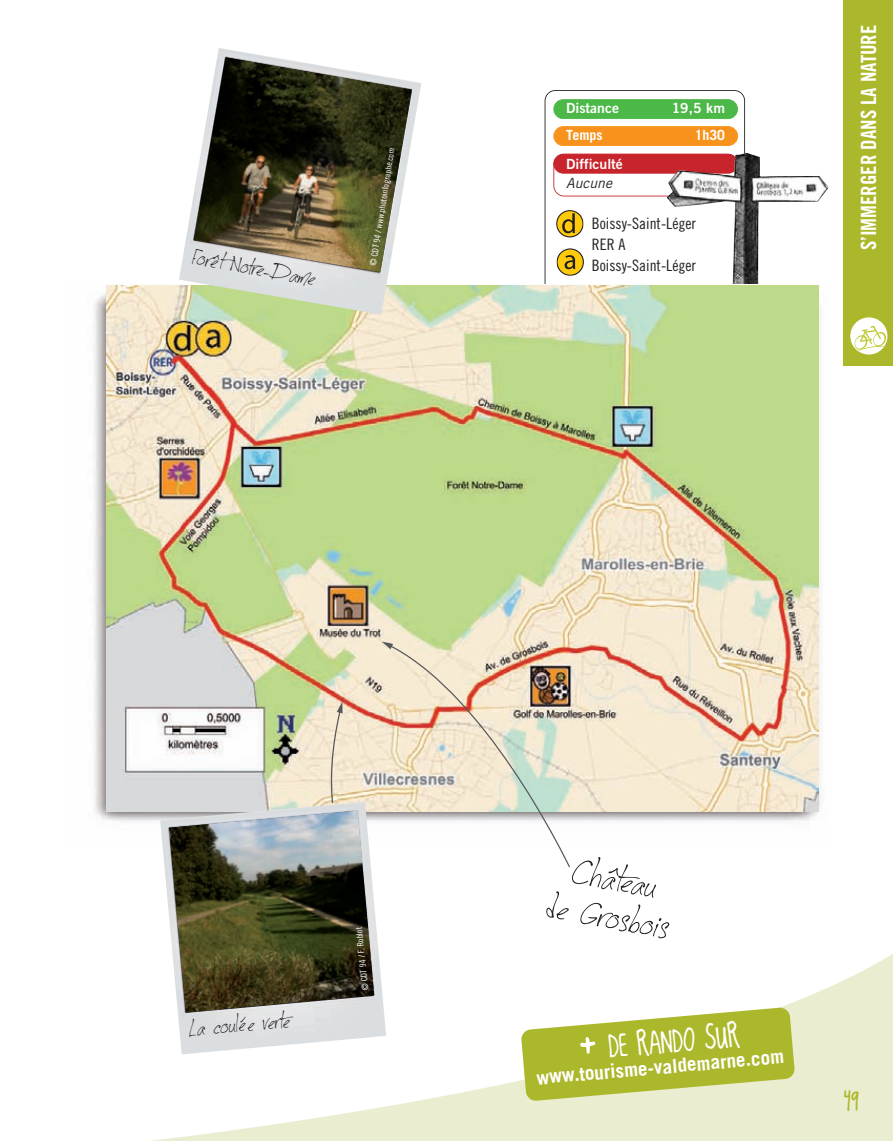
<style>
.page{position:relative;width:893px;height:1141px;background:#fff}
.page>*{position:absolute;margin:0;border:0;box-sizing:border-box;transform-origin:0 0}
.t1{font:47.25px/38.1px "Jellyka Cutty Cupcakes";color:#231f20;text-align:center}
.t2{font:31.5px "kingcoo LKC";color:#fff}
.t3{font:29.75px "Jellyka Cutty Cupcakes";color:#231f20}
.t4{font:26.25px "kingcoo LKC";color:#acb82b}
.t5{font:21px "Trade Gothic Bold Cond Twenty";color:#fff}
.t6{font:700 19.25px "Trade Gothic";color:#fff}
.t7{font:15.75px/21px "Trade Gothic Cond Eighteen";color:#231f20}
.t8{font:14px "Trade Gothic Bold Two";color:#fff}
.t9{font:700 14px "Trade Gothic";color:#fff}
.t10{font:italic 14px "Trade Gothic";color:#231f20}
.t11{font:8.75px "Trade Gothic Cond Eighteen";color:#fff}
.s1{font-size:57.75px}
</style>
<div class="page">
<div style="left:545px;top:90px;width:200px;height:241px;border:2px solid #231f20;border-radius:11px"></div>
<div style="left:554px;top:100px;width:183px;height:19px;background:#4cb848;border-radius:9px"></div>
<div style="left:553px;top:99px;width:185px;height:20px;border:2px solid #4cb848;border-radius:10px"></div>
<div style="left:554px;top:127px;width:184px;height:19px;background:#f7931d;border-radius:9px"></div>
<div style="left:553px;top:126px;width:185px;height:20px;border:2px solid #f7931d;border-radius:10px"></div>
<div style="left:554px;top:154px;width:184px;height:19px;background:#c8242b;border-radius:9px"></div>
<div style="left:553px;top:154px;width:185px;height:20px;border:2px solid #c8242b;border-radius:10px"></div>
<div style="left:553px;top:154px;width:185px;height:42px;border:2px solid #c8242b;border-radius:11px"></div>
<svg style="left:556px;top:210px;width:28px;height:28px"></svg>
<svg style="left:556px;top:248px;width:28px;height:28px"></svg>
<img style="left:667px;top:153px;width:162px;height:132px">
<svg style="left:151px;top:954px;width:742px;height:187px"></svg>
<div style="left:843px;top:0;width:50px;height:366px;background:#acb82b"></div>
<div style="left:850px;top:317px;width:37px;height:38px;background:#fff;border-radius:50%"></div>
<svg style="left:852px;top:326px;width:36px;height:29px"></svg>
<svg style="left:521px;top:1007px;width:274px;height:94px;background:#bec75b"></svg>
<img style="left:94px;top:285px;width:727px;height:537px">
<img style="left:107px;top:285px;width:711px;height:527px">
<img style="left:179px;top:48px;width:242px;height:267px">
<img style="left:160px;top:802px;width:226px;height:252px">
<img style="left:382px;top:642px;width:193px;height:226px">
<svg style="left:330px;top:702px;width:159px;height:166px"></svg>
<h3 class="t3" style="left:196px;top:236px;width:126px;rotate:10deg">Forêt Notre-Dame</h3>
<p class="t11" style="left:370px;top:265px;width:120px;rotate:-81deg">© CDT 94 / www.photoinfographe.com</p>
<h3 class="t8" style="left:566px;top:103px;width:54px">Distance</h3>
<h3 class="t8" style="left:672px;top:103px;width:55px">19,5 km</h3>
<h3 class="t9" style="left:566px;top:130px;width:38px">Temps</h3>
<h3 class="t9" style="left:695px;top:130px;width:32px">1h30</h3>
<h3 class="t8" style="left:566px;top:159px;width:58px">Difficulté</h3>
<h3 class="t10" style="left:566px;top:178px;width:47px">Aucune</h3>
<h3 class="t7" style="left:592px;top:214px;width:106px">Boissy-Saint-Léger<br>RER A<br>Boissy-Saint-Léger</h3>
<h3 class="t5" style="left:861px;top:250px;width:227px;rotate:-90deg">S’IMMERGER DANS LA NATURE</h3>
<h3 class="t3" style="left:187px;top:1008px;width:102px;rotate:-5deg">La coulée verte</h3>
<p class="t11" style="left:362px;top:991px;width:65px;rotate:-96deg">© CDT 94 / F. Roblot</p>
<h1 class="t1" style="left:557px;top:844px;width:126px;rotate:10deg">Château<br>de Grosbois</h1>
<h2 class="t2" style="left:575px;top:1031px;width:165px;rotate:-5deg"><span class="s1">+</span> DE RANDO SUR</h2>
<h3 class="t6" style="left:536px;top:1071px;width:250px;rotate:-5deg">www.tourisme-valdemarne.com</h3>
<h3 class="t4" style="left:843px;top:1085px;width:17px">49</h3>
</div>
